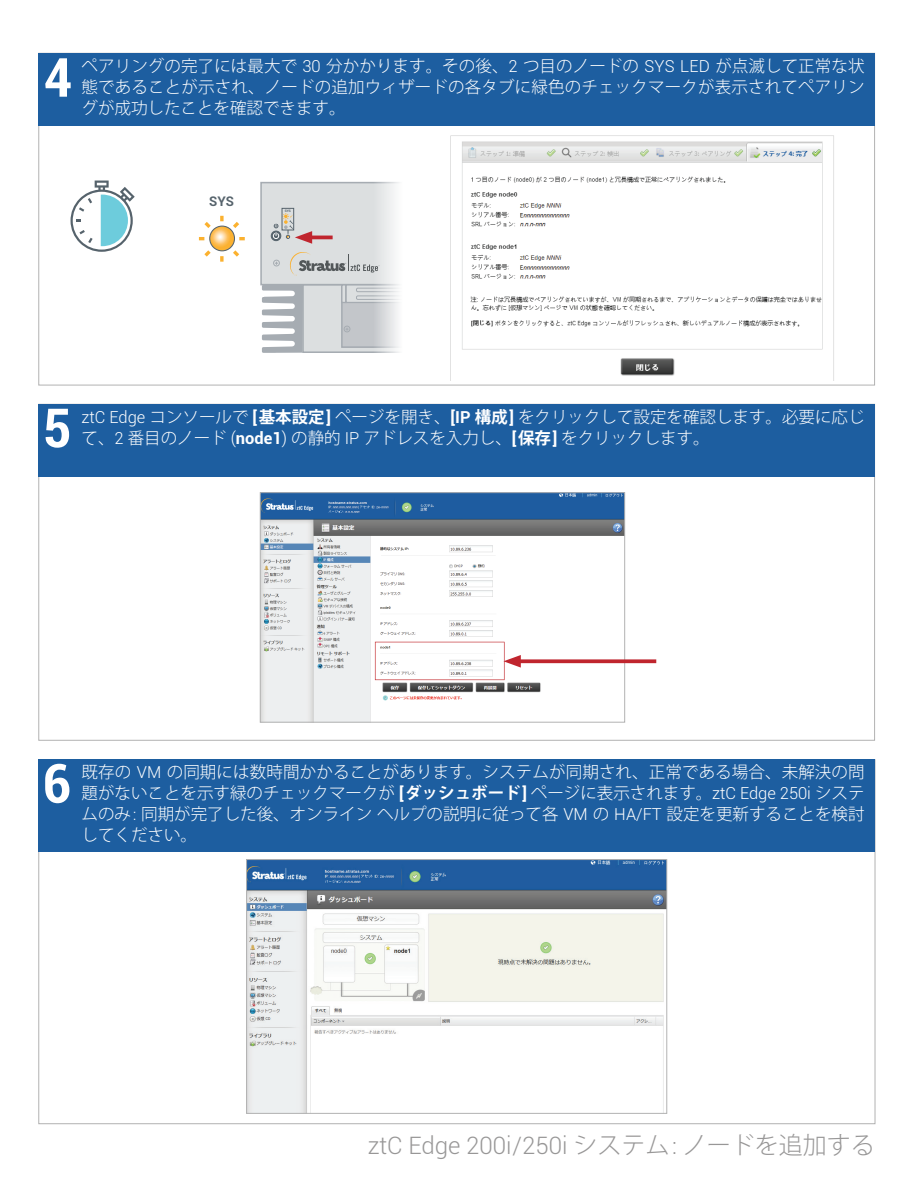
<style>
.page{position:relative;width:918px;height:1188px;background:#fff}
.page>*{position:absolute;margin:0;border:0;box-sizing:border-box;transform-origin:0 0}
.t1{font:700 condensed 54px "Roboto";color:#fff}
.t2{font:300 24px "Roboto";color:#989797}
.t3{font:300 16.5px/21px "Koz Go Pro";color:#fff;text-align:justify}
.t4{font:700 13.2px "Roboto";color:#56636c}
.t5{font:700 3.3px "Roboto";color:#56636c}
.s1{font-family:"Roboto"}
.s2{font-family:"Roboto";font-weight:700}
.s3{font-weight:700}
.s4{font-family:"Koz Go Pro"}
</style>
<div class="page">
<div style="left:38px;top:53px;width:837px;height:72px;background:#1d5ea0"></div>
<div style="left:38px;top:404px;width:837px;height:72px;background:#1d5ea0"></div>
<div style="left:38px;top:759px;width:837px;height:93px;background:#1d5ea0"></div>
<svg style="left:71px;top:181px;width:64px;height:71px"></svg>
<img style="left:262px;top:494px;width:361px;height:227px">
<div style="left:260px;top:492px;width:365px;height:231px;border:1px solid #b2b2b2"></div>
<img style="left:248px;top:861px;width:417px;height:251px">
<div style="left:246px;top:859px;width:421px;height:255px;border:1px solid #b2b2b2"></div>
<svg style="left:521px;top:659px;width:135px;height:4px"></svg>
<svg style="left:504px;top:655px;width:17px;height:13px"></svg>
<div style="left:260px;top:182px;width:166px;height:103px;background:#dcdfe0;border:2px solid #a6acb2"></div>
<div style="left:303px;top:285px;width:122px;height:67px;background:#dcdfe0"></div>
<div style="left:302px;top:284px;width:124px;height:69px;border:2px solid #a6acb2"></div>
<svg style="left:262px;top:285px;width:41px;height:68px"></svg>
<div style="left:342px;top:285px;width:96px;height:62px;background:#c3c6ca"></div>
<div style="left:341px;top:284px;width:98px;height:64px;border:2px solid #a6acb2"></div>
<hr style="left:342px;top:285px;width:4px;height:17px;background:#dcdfe0">
<div style="left:341px;top:284px;width:5px;height:19px;border:1px solid #a6acb2"></div>
<div style="left:346px;top:285px;width:79px;height:17px;background:#dcdfe0"></div>
<div style="left:345px;top:284px;width:81px;height:19px;border:1px solid #a6acb2"></div>
<svg style="left:344px;top:326px;width:6px;height:6px"></svg>
<div style="left:273px;top:260px;width:7px;height:6px;border:1px solid #a6acb2;border-radius:50%"></div>
<svg style="left:353px;top:181px;width:86px;height:172px"></svg>
<div style="left:271px;top:231px;width:10px;height:10px;border:1px solid #56636c;border-radius:50%"></div>
<div style="left:282px;top:208px;width:12px;height:22px;border:1px solid #56636c"></div>
<svg style="left:199px;top:216px;width:46px;height:46px"></svg>
<svg style="left:289px;top:251px;width:91px;height:25px"></svg>
<hr style="left:306px;top:236px;width:27px;height:3px;background:#c0252e">
<svg style="left:272px;top:213px;width:40px;height:31px"></svg>
<img style="left:450px;top:135px;width:384px;height:246px">
<h1 class="t1" style="left:44px;top:40px;width:30px">4</h1>
<p class="t3" style="left:82px;top:56px;width:785px">ペアリングの完了には最大で <span class="s1">30</span> 分かかります。その後、<span class="s1">2</span> つ目のノードの <span class="s1">SYS LED</span> が点滅して正常な状態であることが示され、ノードの追加ウィザードの各タブに緑色のチェックマークが表示されてペアリングが成功したことを確認できます。</p>
<p class="t4" style="left:209px;top:192px;width:26px">SYS</p>
<p class="t5" style="left:285px;top:208px;width:8px">SYS</p>
<h1 class="t1" style="left:43px;top:390px;width:30px">5</h1>
<p class="t3" style="left:82px;top:407px;width:785px"><span class="s1">ztC Edge</span> コンソールで <span class="s2">[</span><span class="s3">基本設定</span><span class="s2">]</span> ページを開き、<span class="s2">[IP</span> <span class="s3">構成</span><span class="s2">]</span> をクリックして設定を確認します。必要に応じて、<span class="s1">2</span> 番目のノード <span class="s1">(</span><span class="s2">node1</span><span class="s1">)</span> の静的 <span class="s1">IP</span> アドレスを入力し、<span class="s2">[</span><span class="s3">保存</span><span class="s2">]</span> をクリックします。</p>
<h1 class="t1" style="left:43px;top:746px;width:30px">6</h1>
<p class="t3" style="left:82px;top:762px;width:785px">既存の <span class="s1">VM</span> の同期には数時間かかることがあります。システムが同期され、正常である場合、未解決の問題がないことを示す緑のチェックマークが <span class="s2">[</span><span class="s3">ダッシュボード</span><span class="s2">]</span> ページに表示されます。<span class="s1">ztC Edge 250i</span> システムのみ<span class="s1">:</span> 同期が完了した後、オンラインヘルプの説明に従って各 <span class="s1">VM</span> の <span class="s1">HA/FT</span> 設定を更新することを検討してください。</p>
<h2 class="t2" style="left:368px;top:1129px;width:508px">ztC Edge 200i /250i <span class="s4">システム</span>: <span class="s4">ノードを追加する</span></h2>
</div>
